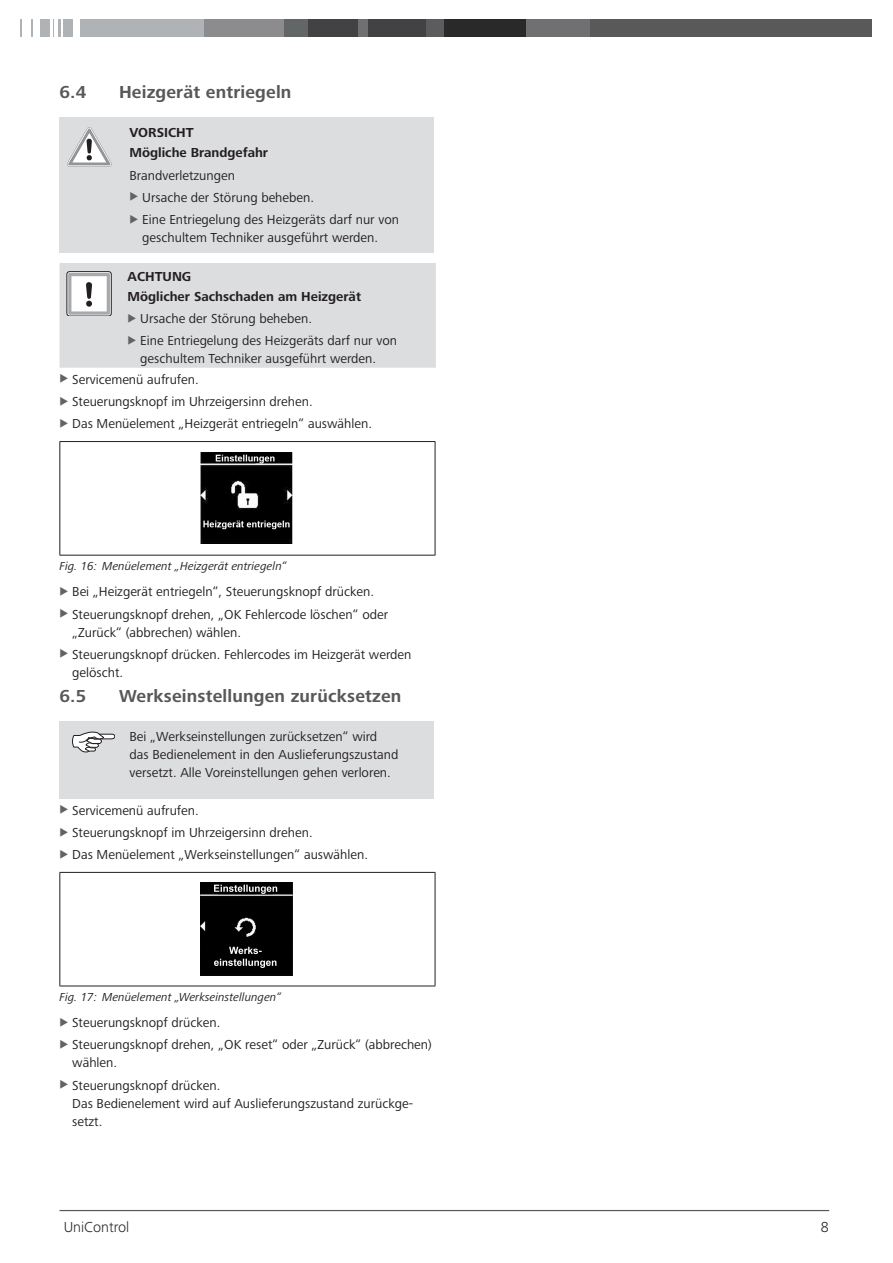
<style>
.page{position:relative;width:893px;height:1263px;background:#fff}
.page>*{position:absolute;margin:0;border:0;box-sizing:border-box;transform-origin:0 0}
.t1{font:700 18px "Frutiger Next LTW1 G";letter-spacing:.01em;color:#57585a}
.t2{font:300 15px "Frutiger Next LTW1 G";color:#231f20}
.t3{font:13.5px/22.2px "Frutiger Next LTW1 G";color:#231f20}
.t4{font:700 13.5px/20.4px "Frutiger Next LTW1 G";color:#231f20}
.t5{font:italic 12px "Frutiger Next LTW1 G";color:#231f20}
</style>
<div class="page">
<div style="left:21px;top:20px;width:183px;height:17px;background:#b0b3b5"></div>
<div style="left:204px;top:20px;width:80px;height:17px;background:#8c8c8f"></div>
<div style="left:284px;top:20px;width:24px;height:17px;background:#636666"></div>
<div style="left:308px;top:20px;width:50px;height:17px;background:#424245"></div>
<div style="left:358px;top:20px;width:10px;height:17px;background:#707073"></div>
<div style="left:368px;top:20px;width:58px;height:17px;background:#424245"></div>
<div style="left:426px;top:20px;width:18px;height:17px;background:#5c5c5e"></div>
<div style="left:444px;top:20px;width:82px;height:17px;background:#292929"></div>
<div style="left:526px;top:20px;width:64px;height:17px;background:#707073"></div>
<div style="left:590px;top:20px;width:282px;height:17px;background:#595959"></div>
<div style="left:22px;top:17px;width:6px;height:21px;background:#fff"></div>
<hr style="left:28px;top:17px;width:3px;height:21px;background:#fff">
<div style="left:33px;top:17px;width:6px;height:21px;background:#fff"></div>
<hr style="left:50px;top:17px;width:3px;height:21px;background:#fff">
<hr style="left:54px;top:17px;width:3px;height:21px;background:#fff">
<svg style="left:61px;top:20px;width:1px;height:17px"></svg>
<div style="left:74px;top:17px;width:6px;height:21px;background:#fff"></div>
<hr style="left:60px;top:1210px;width:769px;height:1px;background:#57585a">
<div style="left:60px;top:117px;width:59px;height:136px;background:#dcdddf"></div>
<div style="left:119px;top:117px;width:315px;height:136px;background:#dcdddf"></div>
<svg style="left:67px;top:127px;width:45px;height:40px"></svg>
<hr style="left:60px;top:441px;width:375px;height:1px;background:#231f20">
<hr style="left:60px;top:442px;width:1px;height:113px;background:#231f20">
<hr style="left:435px;top:442px;width:1px;height:113px;background:#231f20">
<hr style="left:60px;top:555px;width:375px;height:1px;background:#231f20">
<img style="left:200px;top:452px;width:93px;height:91px">
<div style="left:60px;top:721px;width:59px;height:77px;background:#dcdddf"></div>
<div style="left:119px;top:721px;width:315px;height:77px;background:#dcdddf"></div>
<svg style="left:72px;top:732px;width:43px;height:20px"></svg>
<hr style="left:60px;top:872px;width:375px;height:1px;background:#231f20">
<hr style="left:60px;top:873px;width:1px;height:113px;background:#231f20">
<hr style="left:435px;top:873px;width:1px;height:113px;background:#231f20">
<hr style="left:60px;top:986px;width:375px;height:1px;background:#231f20">
<img style="left:200px;top:883px;width:93px;height:92px">
<div style="left:60px;top:263px;width:376px;height:105px;background:#dcdddf"></div>
<h1 class="t1" style="left:60px;top:82px;width:28px">6.4</h1>
<h1 class="t1" style="left:119px;top:82px;width:174px">Heizgerät entriegeln</h1>
<p class="t4" style="left:130px;top:123px;width:140px">VORSICHT<br>Mögliche Brandgefahr</p>
<p class="t3" style="left:142px;top:165px;width:258px;text-indent:-13px">Brandverletzungen<br>Ursache der Störung beheben.<br>Eine Entriegelung des Heizgeräts darf nur von</p>
<p class="t3" style="left:142px;top:227px;width:237px">geschultem Techniker ausgeführt werden.</p>
<p class="t4" style="left:128px;top:266px;width:235px">ACHTUNG<br>Möglicher Sachschaden am Heizgerät</p>
<p class="t3" style="left:140px;top:308px;width:258px">Ursache der Störung beheben.<br>Eine Entriegelung des Heizgeräts darf nur von</p>
<p class="t3" style="left:72px;top:349px;width:305px;line-height:20.5px;text-indent:68px">geschultem Techniker ausgeführt werden.<br>Servicemenü aufrufen.</p>
<p class="t3" style="left:72px;top:391px;width:301px">Steuerungsknopf im Uhrzeigersinn drehen.<br>Das Menüelement „Heizgerät entriegeln“ auswählen.</p>
<p class="t5" style="left:60px;top:559px;width:229px">Fig. 16: Menüelement „Heizgerät entriegeln“</p>
<p class="t3" style="left:72px;top:581px;width:317px">Bei „Heizgerät entriegeln“, Steuerungsknopf drücken.<br>Steuerungsknopf drehen, „OK Fehlercode löschen“ oder</p>
<p class="t3" style="left:72px;top:621px;width:341px">„Zurück“ (abbrechen) wählen.<br>Steuerungsknopf drücken. Fehlercodes im Heizgerät werden</p>
<p class="t3" style="left:72px;top:662px;width:52px">gelöscht.</p>
<h1 class="t1" style="left:60px;top:686px;width:28px">6.5</h1>
<h1 class="t1" style="left:119px;top:686px;width:284px">Werkseinstellungen zurücksetzen</h1>
<p class="t3" style="left:130px;top:728px;width:270px;line-height:18px">Bei „Werkseinstellungen zurücksetzen“ wird das Bedienelement in den Auslieferungszustand versetzt. Alle Voreinstellungen gehen verloren.</p>
<p class="t3" style="left:72px;top:800px;width:297px">Servicemenü aufrufen.<br>Steuerungsknopf im Uhrzeigersinn drehen.<br>Das Menüelement „Werkseinstellungen“ auswählen.</p>
<p class="t5" style="left:60px;top:990px;width:223px">Fig. 17: Menüelement „Werkseinstellungen“</p>
<p class="t3" style="left:72px;top:1012px;width:361px">Steuerungsknopf drücken.<br>Steuerungsknopf drehen, „OK reset“ oder „Zurück“ (abbrechen)</p>
<p class="t3" style="left:72px;top:1052px;width:150px">wählen.<br>Steuerungsknopf drücken.</p>
<p class="t3" style="left:72px;top:1095px;width:342px;line-height:18px">Das Bedienelement wird auf Auslieferungszustand zurückge&shy;setzt.</p>
<p class="t2" style="left:64px;top:1218px;width:67px">UniControl</p>
<p class="t2" style="left:821px;top:1218px;width:9px">8</p>
</div>
